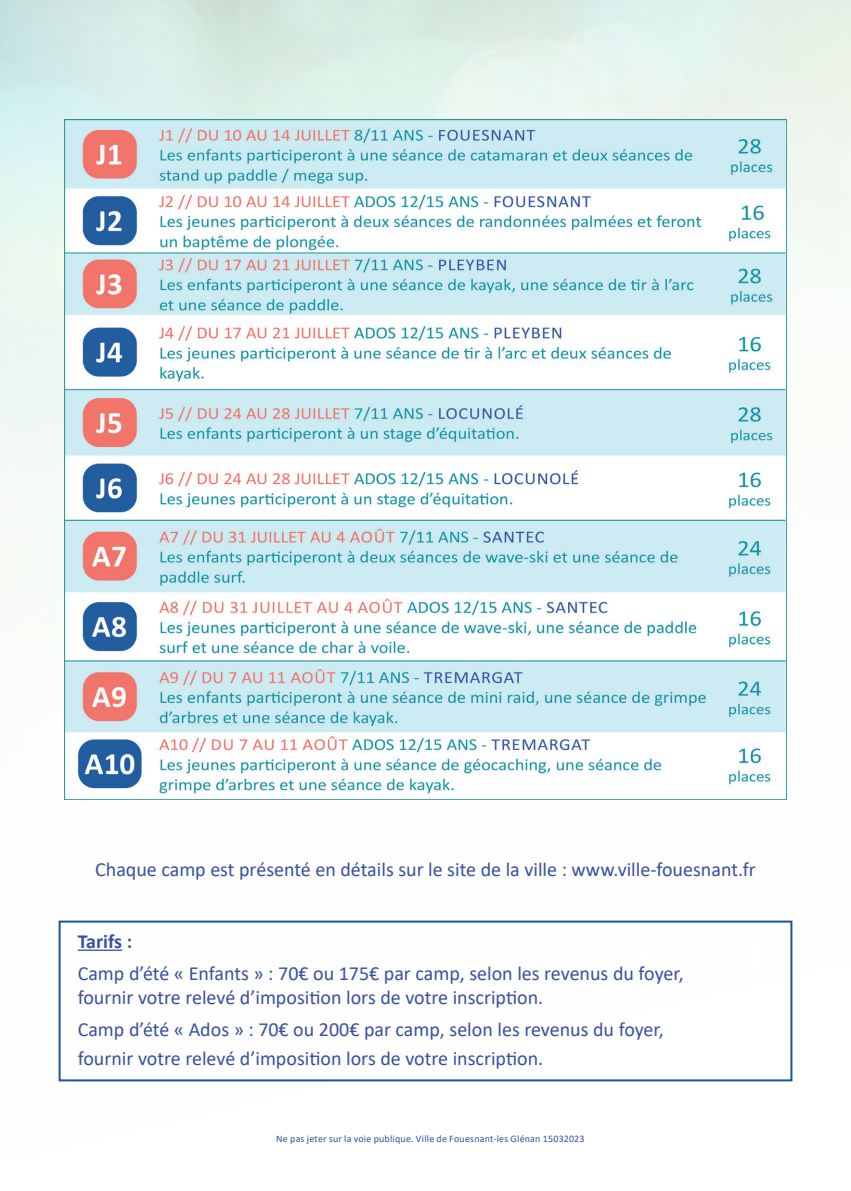
<style>
.page{position:relative;width:851px;height:1191px;background:#fff}
.page>*{position:absolute;margin:0;border:0;box-sizing:border-box;transform-origin:0 0}
.t1{font:20px/24px "Calibri";color:#3850a0}
.t2{font:700 20px "Calibri";color:#3850a0}
.t3{font:10px "Calibri";letter-spacing:.02em;color:#3850a0}
</style>
<div class="page">
<img style="left:0;top:0;width:850px;height:1082px">
<img style="left:65px;top:119px;width:721px;height:680px">
<hr style="left:78px;top:949px;width:44px;height:2px;background:#3850a0">
<div style="left:59px;top:920px;width:733px;height:161px;border:2px solid #1e5498"></div>
<p class="t1" style="left:95px;top:856px;width:662px">Chaque camp est présenté en détails sur le site de la ville : www.ville-fouesnant.fr</p>
<p class="t2" style="left:78px;top:927px;width:56px">Tarifs :</p>
<p class="t1" style="left:78px;top:960px;width:607px">Camp d’été « Enfants » : 70€ ou 175€ par camp, selon les revenus du foyer, fournir votre relevé d’imposition lors de votre inscription.</p>
<p class="t1" style="left:78px;top:1014px;width:587px;line-height:28.8px">Camp d’été « Ados » : 70€ ou 200€ par camp, selon les revenus du foyer, fournir votre relevé d’imposition lors de votre inscription.</p>
<p class="t3" style="left:276px;top:1131px;width:310px">Ne pas jeter sur la voie publique. Ville de Fouesnant-les Glénan 15032023</p>
</div>
